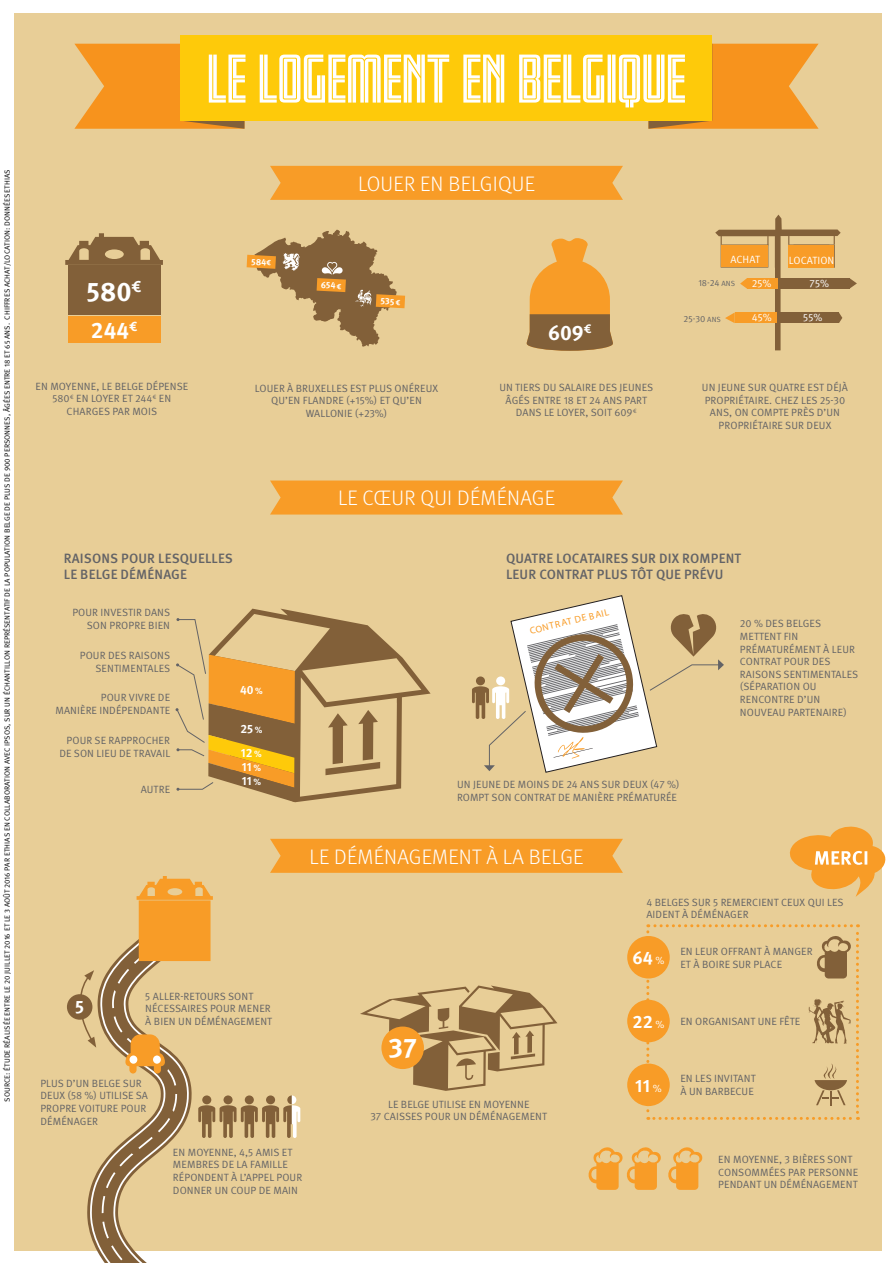
<style>
.page{position:relative;width:893px;height:1263px;background:#fff}
.page>*{position:absolute;margin:0;border:0;box-sizing:border-box;transform-origin:0 0}
.t1{font:60px "Fresno Inline";color:#fff}
.t2{font:700 27px "Meta Pro";color:#fff}
.t3{font:700 22.5px "Meta Pro";color:#fff}
.t4{font:300 21px "Meta Pro";letter-spacing:.01em;color:#fff}
.t5{font:700 21px "Meta Pro";color:#fff}
.t6{font:700 18px "Meta Pro";color:#fff}
.t7{font:500 13.5px/16.2px "Meta Pro";letter-spacing:.01em;color:#636366}
.t8{font:700 12px "Meta Pro";color:#fff}
.t9{font:10.5px/12.6px "Meta Pro Norm";letter-spacing:.01em;color:#636366}
.t10{font:10.5px "Meta Pro Norm";color:#fff}
.t11{font:9.6px "Myriad Pro";color:#f89c27}
.t12{font:9px "Meta Pro Norm";color:#636366}
.t13{font:700 9px "Meta Pro";color:#fff}
.t14{font:7.5px "Meta Pro Norm";letter-spacing:.01em;color:#000}
.s1{font-size:7.5px}
.s2{font-size:9px}
.s3{font-family:"Meta Pro Norm";font-weight:400;font-size:10.5px}
</style>
<div class="page">
<div style="left:14px;top:13px;width:868px;height:1237px;background:#e8ce97"></div>
<svg style="left:648px;top:44px;width:171px;height:85px;background:#f19a2e"></svg>
<svg style="left:74px;top:44px;width:170px;height:85px;background:#f29a2e"></svg>
<div style="left:181px;top:35px;width:531px;height:85px;background:#feca0a"></div>
<svg style="left:65px;top:233px;width:98px;height:32px"></svg>
<div style="left:270px;top:480px;width:353px;height:34px;background:#f89c27"></div>
<div style="left:270px;top:166px;width:353px;height:34px;background:#f89c27"></div>
<svg style="left:527px;top:238px;width:86px;height:113px"></svg>
<svg style="left:247px;top:230px;width:158px;height:117px"></svg>
<svg style="left:472px;top:595px;width:252px;height:178px"></svg>
<svg style="left:176px;top:609px;width:255px;height:193px"></svg>
<div style="left:68px;top:266px;width:92px;height:49px;background:#826039"></div>
<div style="left:68px;top:316px;width:92px;height:27px;background:#f89c27"></div>
<svg style="left:68px;top:826px;width:818px;height:437px"></svg>
<div style="left:778px;top:278px;width:71px;height:11px;background:#826039"></div>
<svg style="left:849px;top:278px;width:8px;height:11px"></svg>
<svg style="left:715px;top:215px;width:127px;height:135px"></svg>
<p class="t14" style="left:2px;top:1102px;width:934px;rotate:-90deg">SOURCE: ÉTUDE RÉALISÉE ENTRE LE 20 JUILLET 2016 ET LE 3 AOÛT 2016 PAR ETHIAS EN COLLABORATION AVEC IPSOS, SUR UN ÉCHANTILLON REPRÉSENTATIF DE LA POPULATION BELGE DE PLUS DE 900 PERSONNES, ÂGÉES ENTRE 18 ET 65 ANS. CHIFFRES ACHAT/LOCATION: DONNÉES ETHIAS</p>
<p class="t1" style="left:207px;top:45px;width:480px">LE LOGEMENT EN BELGIQUE</p>
<p class="t2" style="left:87px;top:270px;width:57px">580<sup>€</sup></p>
<p class="t3" style="left:91px;top:313px;width:48px">244<sup>€</sup></p>
<p class="t13" style="left:252px;top:254px;width:21px;rotate:3deg">584<span class="s1">€</span></p>
<p class="t4" style="left:358px;top:168px;width:178px">LOUER EN BELGIQUE</p>
<p class="t13" style="left:321px;top:278px;width:22px;rotate:3deg">654<span class="s1">€</span></p>
<p class="t13" style="left:381px;top:294px;width:21px;rotate:3deg">535<span class="s1">€</span></p>
<p class="t5" style="left:548px;top:316px;width:45px">609<sup>€</sup></p>
<p class="t10" style="left:730px;top:251px;width:31px">ACHAT</p>
<p class="t10" style="left:789px;top:252px;width:47px">LOCATION</p>
<p class="t10" style="left:752px;top:275px;width:21px">25%</p>
<p class="t10" style="left:752px;top:310px;width:22px">45%</p>
<p class="t10" style="left:810px;top:275px;width:21px">75%</p>
<p class="t12" style="left:698px;top:276px;width:38px">18-24 <span class="s1">ANS</span></p>
<p class="t12" style="left:684px;top:312px;width:39px">25-30 <span class="s1">ANS</span></p>
<p class="t10" style="left:803px;top:310px;width:21px">55%</p>
<p class="t9" style="left:36px;top:379px;width:154px;text-align:center">EN MOYENNE, LE BELGE DÉPENSE<br>580<sup>€</sup> EN LOYER ET 244<sup>€</sup> EN<br>CHARGES PAR MOIS</p>
<p class="t9" style="left:499px;top:380px;width:155px;text-align:center">UN TIERS DU SALAIRE DES JEUNES<br>ÂGÉS ENTRE 18 ET 24 ANS PART<br>DANS LE LOYER, SOIT 609<sup>€</sup></p>
<p class="t9" style="left:702px;top:380px;width:148px;text-align:center">UN JEUNE SUR QUATRE EST DÉJÀ<br>PROPRIÉTAIRE. CHEZ LES 25-30<br>ANS, ON COMPTE PRÈS D’UN<br>PROPRIÉTAIRE SUR DEUX</p>
<p class="t9" style="left:255px;top:381px;width:185px;text-align:center">LOUER À BRUXELLES EST PLUS ONÉREUX<br>QU’EN FLANDRE (+15%) ET QU’EN<br>WALLONIE (+23%)</p>
<p class="t4" style="left:338px;top:483px;width:219px">LE CŒUR QUI DÉMÉNAGE</p>
<p class="t7" style="left:64px;top:549px;width:171px">RAISONS POUR LESQUELLES<br>LE BELGE DÉMÉNAGE</p>
<p class="t7" style="left:506px;top:549px;width:236px">QUATRE LOCATAIRES SUR DIX ROMPENT<br>LEUR CONTRAT PLUS TÔT QUE PRÉVU</p>
<p class="t9" style="left:72px;top:606px;width:99px;text-align:right">POUR INVESTIR DANS<br>SON PROPRE BIEN</p>
<p class="t9" style="left:80px;top:648px;width:92px;text-align:right">POUR DES RAISONS<br>SENTIMENTALES</p>
<p class="t9" style="left:55px;top:691px;width:116px;text-align:right">POUR VIVRE DE<br>MANIÈRE INDÉPENDANTE</p>
<p class="t9" style="left:59px;top:733px;width:112px;text-align:right">POUR SE RAPPROCHER<br>DE SON LIEU DE TRAVAIL</p>
<p class="t8" style="left:240px;top:680px;width:24px">40<span class="s2">%</span></p>
<p class="t8" style="left:240px;top:720px;width:23px">25<span class="s2">%</span></p>
<p class="t8" style="left:241px;top:743px;width:22px">12<span class="s2">%</span></p>
<p class="t8" style="left:242px;top:757px;width:21px">11<span class="s2">%</span></p>
<p class="t11" style="left:529px;top:624px;width:82px;rotate:-13deg">CONTRAT DE BAIL</p>
<p class="t8" style="left:242px;top:771px;width:21px">11<span class="s2">%</span></p>
<p class="t9" style="left:141px;top:782px;width:31px">AUTRE</p>
<p class="t9" style="left:457px;top:777px;width:224px">UN JEUNE DE MOINS DE 24 ANS SUR DEUX (47 %)<br>ROMPT SON CONTRAT DE MANIÈRE PRÉMATURÉE</p>
<p class="t4" style="left:310px;top:841px;width:275px">LE DÉMÉNAGEMENT À LA BELGE</p>
<p class="t9" style="left:740px;top:617px;width:120px">20 % DES BELGES<br>METTENT FIN<br>PRÉMATURÉMENT À LEUR<br>CONTRAT POUR DES<br>RAISONS SENTIMENTALES (SÉPARATION OU<br>RENCONTRE D’UN<br>NOUVEAU PARTENAIRE)</p>
<p class="t9" style="left:646px;top:895px;width:199px">4 BELGES SUR 5 REMERCIENT CEUX QUI LES<br>AIDENT À DÉMÉNAGER</p>
<p class="t6" style="left:75px;top:992px;width:10px">5</p>
<p class="t9" style="left:145px;top:989px;width:128px">5 ALLER-RETOURS SONT<br>NÉCESSAIRES POUR MENER<br>À BIEN UN DÉMÉNAGEMENT</p>
<p class="t9" style="left:40px;top:1076px;width:109px">PLUS D’UN BELGE SUR<br>DEUX (58 %) UTILISE SA<br>PROPRE VOITURE POUR<br>DÉMÉNAGER</p>
<p class="t9" style="left:173px;top:1145px;width:131px">EN MOYENNE, 4,5 AMIS ET<br>MEMBRES DE LA FAMILLE<br>RÉPONDENT À L’APPEL POUR<br>DONNER UN COUP DE MAIN</p>
<p class="t2" style="left:389px;top:1026px;width:30px">37</p>
<p class="t9" style="left:370px;top:1097px;width:178px;text-align:center">LE BELGE UTILISE EN MOYENNE<br>37 CAISSES POUR UN DÉMÉNAGEMENT</p>
<p class="t6" style="left:632px;top:944px;width:33px">64 <span class="s3">%</span></p>
<p class="t9" style="left:680px;top:944px;width:134px">EN LEUR OFFRANT À MANGER<br>ET À BOIRE SUR PLACE</p>
<p class="t6" style="left:632px;top:1007px;width:33px">22 <span class="s3">%</span></p>
<p class="t9" style="left:680px;top:1014px;width:121px">EN ORGANISANT UNE FÊTE</p>
<p class="t6" style="left:635px;top:1071px;width:28px">11 <span class="s3">%</span></p>
<p class="t9" style="left:680px;top:1072px;width:77px">EN LES INVITANT<br>À UN BARBECUE</p>
<p class="t9" style="left:718px;top:1152px;width:141px">EN MOYENNE, 3 BIÈRES SONT<br>CONSOMMÉES PAR PERSONNE<br>PENDANT UN DÉMÉNAGEMENT</p>
</div>
